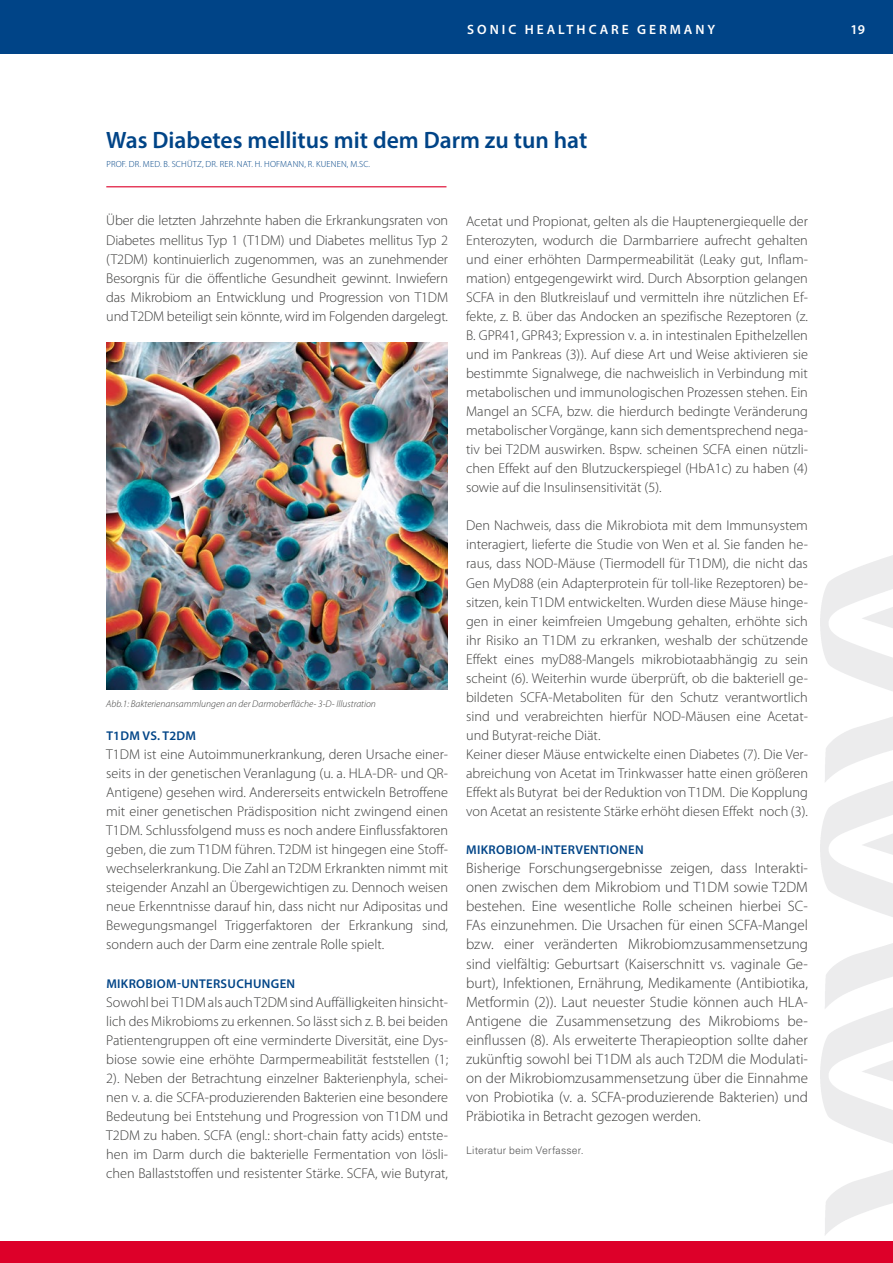
<style>
.page{position:relative;width:893px;height:1263px;background:#fff}
.page>*{position:absolute;margin:0;border:0;box-sizing:border-box;transform-origin:0 0}
.t1{font:600 23.7px "Myriad Pro";color:#004487}
.t2{font:300 15px/19px "Myriad Pro";color:#3b3b3a;text-align:justify}
.t3{font:300 14.25px/19px "Myriad Pro";color:#3b3b3a;text-align:justify}
.t4{font:600 13.5px "Myriad Pro";letter-spacing:.22em;color:#fff}
.t5{font:600 12.75px "Myriad Pro";letter-spacing:.025em;color:#004487}
.t6{font:300 10.5px "Univers LT Pro 45";letter-spacing:.015em;color:#565656}
.t7{font:italic 300 9.75px "Myriad Pro";color:#3b3b3a}
.t8{font:300 8.85px "Myriad Pro";letter-spacing:.02em;color:#004487}
</style>
<div class="page">
<div style="left:0;top:1242px;width:893px;height:21px;background:#dd0029"></div>
<div style="left:0;top:0;width:893px;height:53px;background:#004487"></div>
<hr style="left:106px;top:186px;width:340px;height:1px;background:#dd0029">
<img style="left:106px;top:343px;width:342px;height:346px">
<p class="t4" style="left:467px;top:21px;width:249px">SONIC HEALTHCARE GERMANY</p>
<p class="t4" style="left:850px;top:21px;width:16px">19</p>
<h1 class="t1" style="left:106px;top:125px;width:482px">Was Diabetes mellitus mit dem Darm zu tun hat</h1>
<p class="t8" style="left:106px;top:159px;width:265px">PROF. DR. MED. B. SCHÜTZ, DR. RER. NAT. H. HOFMANN, R. KUENEN, M.SC.</p>
<p class="t3" style="left:106px;top:211px;width:343px">Über die letzten Jahrzehnte haben die Erkrankungsraten von Diabetes mellitus Typ 1 (T1DM) und Diabetes mellitus Typ 2 (T2DM) kontinuierlich zugenommen, was an zunehmender Besorgnis für die öffentliche Gesundheit gewinnt. Inwiefern das Mikrobiom an Entwicklung und Progression von T1DM und T2DM beteiligt sein könnte, wird im Folgenden dargelegt.</p>
<p class="t7" style="left:106px;top:699px;width:271px">Abb.1: Bakterienansammlungen an der Darmoberfläche- 3-D- Illustration</p>
<p class="t5" style="left:106px;top:727px;width:91px">T1DM VS. T2DM</p>
<p class="t3" style="left:106px;top:745px;width:343px">T1DM ist eine Autoimmunerkrankung, deren Ursache einer&shy;seits in der genetischen Veranlagung (u. a. HLA-DR- und QR-Antigene) gesehen wird. Andererseits entwickeln Betroffene mit einer genetischen Prädisposition nicht zwingend einen T1DM. Schlussfolgend muss es noch andere Einflussfaktoren geben, die zum T1DM führen. T2DM ist hingegen eine Stoff&shy;wechselerkrankung. Die Zahl an T2DM Erkrankten nimmt mit steigender Anzahl an Übergewichtigen zu. Dennoch weisen neue Erkenntnisse darauf hin, dass nicht nur Adipositas und Bewegungsmangel Triggerfaktoren der Erkrankung sind, sondern auch der Darm eine zentrale Rolle spielt.</p>
<p class="t5" style="left:106px;top:975px;width:190px">MIKROBIOM-UNTERSUCHUNGEN</p>
<p class="t3" style="left:106px;top:992px;width:343px">Sowohl bei T1DM als auch T2DM sind Auffälligkeiten hinsicht&shy;lich des Mikrobioms zu erkennen. So lässt sich z. B. bei beiden Patientengruppen oft eine verminderte Diversität, eine Dys&shy;biose sowie eine erhöhte Darmpermeabilität feststellen (1; 2). Neben der Betrachtung einzelner Bakterienphyla, schei&shy;nen v. a. die SCFA-produzierenden Bakterien eine besondere Bedeutung bei Entstehung und Progression von T1DM und T2DM zu haben. SCFA (engl.: short-chain fatty acids) entste&shy;hen im Darm durch die bakterielle Fermentation von lösli&shy;chen Ballaststoffen und resistenter Stärke. SCFA, wie Butyrat,</p>
<p class="t3" style="left:466px;top:211px;width:343px">Acetat und Propionat, gelten als die Hauptenergiequelle der Enterozyten, wodurch die Darmbarriere aufrecht gehalten und einer erhöhten Darmpermeabilität (Leaky gut, Inflam&shy;mation) entgegengewirkt wird. Durch Absorption gelangen SCFA in den Blutkreislauf und vermitteln ihre nützlichen Ef&shy;fekte, z. B. über das Andocken an spezifische Rezeptoren (z.<br>B. GPR41, GPR43; Expression v. a. in intestinalen Epithelzellen und im Pankreas (3)). Auf diese Art und Weise aktivieren sie bestimmte Signalwege, die nachweislich in Verbindung mit metabolischen und immunologischen Prozessen stehen. Ein Mangel an SCFA, bzw. die hierdurch bedingte Veränderung metabolischer Vorgänge, kann sich dementsprechend nega&shy;tiv bei T2DM auswirken. Bspw. scheinen SCFA einen nützli&shy;chen Effekt auf den Blutzuckerspiegel (HbA1c) zu haben (4) sowie auf die Insulinsensitivität (5).</p>
<p class="t3" style="left:466px;top:516px;width:343px;text-align:left">Den Nachweis, dass die Mikrobiota mit dem Immunsystem interagiert, lieferte die Studie von Wen et al. Sie fanden he&shy;raus, dass NOD-Mäuse (Tiermodell für T1DM), die nicht das Gen MyD88 (ein Adapterprotein für toll-like Rezeptoren) be&shy;sitzen, kein T1DM entwickelten. Wurden diese Mäuse hinge&shy;gen in einer keimfreien Umgebung gehalten, erhöhte sich ihr Risiko an T1DM zu erkranken, weshalb der schützende Effekt eines myD88-Mangels mikrobiotaabhängig zu sein scheint (6). Weiterhin wurde überprüft, ob die bakteriell ge&shy;bildeten SCFA-Metaboliten für den Schutz verantwortlich sind und verabreichten hierfür NOD-Mäusen eine Acetat&shy;und Butyrat-reiche Diät.<br>Keiner dieser Mäuse entwickelte einen Diabetes (7). Die Ver&shy;abreichung von Acetat im Trinkwasser hatte einen größeren Effekt als Butyrat bei der Reduktion von T1DM. Die Kopplung von Acetat an resistente Stärke erhöht diesen Effekt noch (3).</p>
<p class="t5" style="left:466px;top:842px;width:179px">MIKROBIOM-INTERVENTIONEN</p>
<p class="t2" style="left:466px;top:859px;width:343px">Bisherige Forschungsergebnisse zeigen, dass Interakti&shy;onen zwischen dem Mikrobiom und T1DM sowie T2DM bestehen. Eine wesentliche Rolle scheinen hierbei SC-FAs einzunehmen. Die Ursachen für einen SCFA-Mangel bzw. einer veränderten Mikrobiomzusammensetzung sind vielfältig: Geburtsart (Kaiserschnitt vs. vaginale Ge&shy;burt), Infektionen, Ernährung, Medikamente (Antibiotika, Metformin (2)). Laut neuester Studie können auch HLA-Antigene die Zusammensetzung des Mikrobioms be&shy;einflussen (8). Als erweiterte Therapieoption sollte daher zukünftig sowohl bei T1DM als auch T2DM die Modulati&shy;on der Mikrobiomzusammensetzung über die Einnahme von Probiotika (v. a. SCFA-produzierende Bakterien) und Präbiotika in Betracht gezogen werden.</p>
<p class="t6" style="left:466px;top:1143px;width:119px">Literatur beim Verfasser.</p>
</div>
